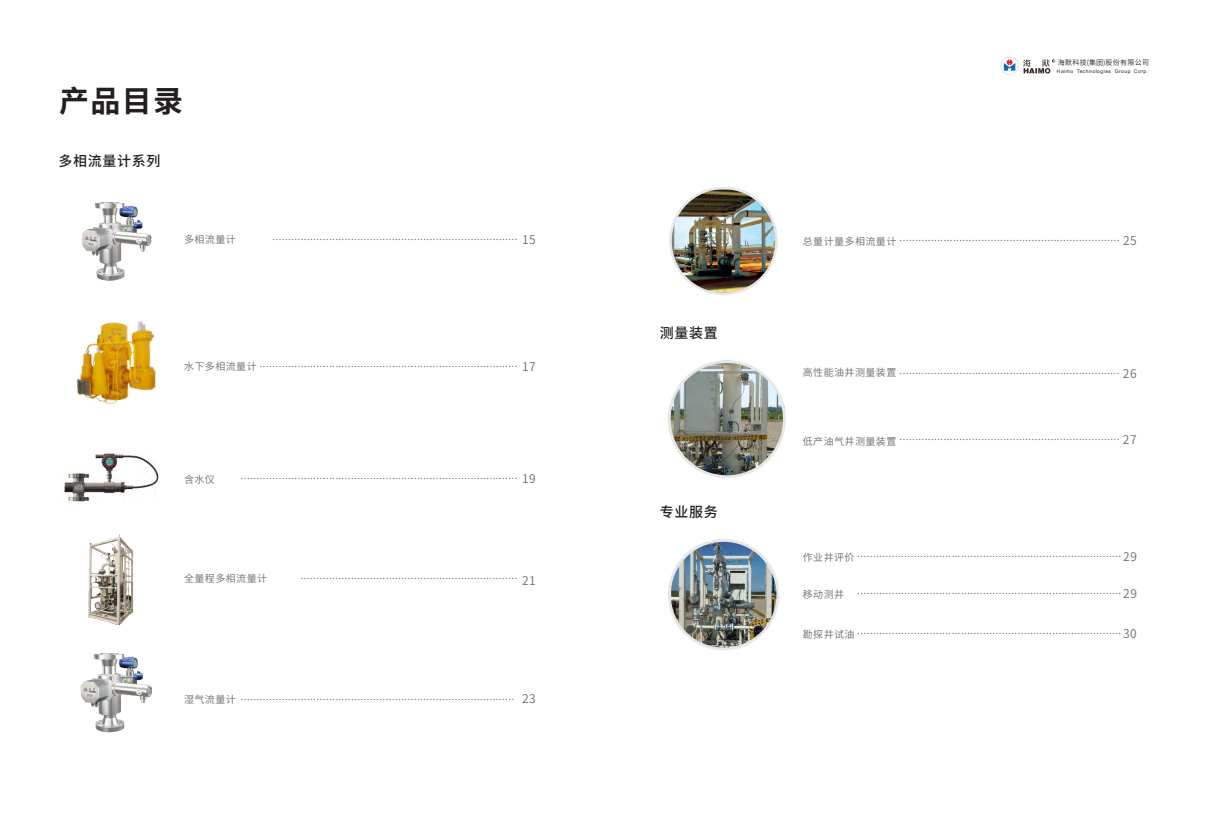
<style>
.page{position:relative;width:1208px;height:825px;background:#fff}
.page>*{position:absolute;margin:0;border:0;box-sizing:border-box;transform-origin:0 0}
.t1{font:700 30px "Source Han Sans CN";color:#231f20}
.t2{font:14px "Source Han Sans CN";letter-spacing:.045em;color:#231f20}
.t3{font:12px "Source Han Sans CN";letter-spacing:.045em;color:#6c6d70}
.t4{font:10px "Source Han Sans CN";letter-spacing:.045em;color:#6c6d70}
.t5{font:7px "Source Han Sans CN";letter-spacing:.045em;color:#231f20}
.t6{font:5px "Arial";letter-spacing:.095em;color:#231f20}
</style>
<div class="page">
<img style="left:88px;top:534px;width:45px;height:92px">
<img style="left:64px;top:453px;width:95px;height:49px">
<svg style="left:669px;top:187px;width:109px;height:108px"></svg>
<img style="left:672px;top:189px;width:103px;height:104px;border-radius:50%">
<img style="left:668px;top:364px;width:117px;height:113px">
<div style="left:668px;top:360px;width:118px;height:118px;border:3px solid #e6e7e9;border-radius:50%"></div>
<img style="left:668px;top:540px;width:111px;height:109px">
<div style="left:668px;top:539px;width:111px;height:111px;border:3px solid #e6e7e9;border-radius:50%"></div>
<svg style="left:1000px;top:57px;width:55px;height:18px"></svg>
<img style="left:82px;top:202px;width:70px;height:79px">
<img style="left:77px;top:321px;width:79px;height:84px">
<img style="left:80px;top:653px;width:72px;height:80px">
<h1 class="t1" style="left:59px;top:86px;width:126px">产品目录</h1>
<h2 class="t2" style="left:59px;top:154px;width:103px">多相流量计系列</h2>
<p class="t4" style="left:184px;top:235px;width:53px">多相流量计</p>
<p class="t3" style="left:522px;top:233px;width:15px">15</p>
<p class="t4" style="left:272px;top:231px;width:246px">..............................................................................</p>
<p class="t4" style="left:184px;top:361px;width:74px">水下多相流量计</p>
<p class="t3" style="left:522px;top:360px;width:15px">17</p>
<p class="t4" style="left:260px;top:358px;width:259px">..................................................................................</p>
<p class="t4" style="left:184px;top:474px;width:32px">含水仪</p>
<p class="t3" style="left:522px;top:472px;width:15px">19</p>
<p class="t4" style="left:241px;top:470px;width:278px">........................................................................................</p>
<p class="t4" style="left:184px;top:574px;width:85px">全量程多相流量计</p>
<p class="t3" style="left:522px;top:574px;width:15px">21</p>
<p class="t4" style="left:301px;top:570px;width:218px">.....................................................................</p>
<p class="t4" style="left:184px;top:694px;width:53px">湿气流量计</p>
<p class="t3" style="left:522px;top:692px;width:15px">23</p>
<p class="t4" style="left:241px;top:691px;width:275px">.......................................................................................</p>
<h2 class="t2" style="left:660px;top:325px;width:59px">测量装置</h2>
<h2 class="t2" style="left:660px;top:504px;width:59px">专业服务</h2>
<p class="t5" style="left:1057px;top:59px;width:93px">海默科技(集团)股份有限公司</p>
<p class="t6" style="left:1057px;top:70px;width:93px">Haimo Technologies Group Corp.</p>
<p class="t4" style="left:803px;top:236px;width:95px">总量计量多相流量计</p>
<p class="t3" style="left:1123px;top:235px;width:15px">25</p>
<p class="t4" style="left:899px;top:233px;width:221px">......................................................................</p>
<p class="t4" style="left:803px;top:367px;width:95px">高性能油井测量装置</p>
<p class="t3" style="left:1123px;top:367px;width:15px">26</p>
<p class="t4" style="left:899px;top:365px;width:221px">......................................................................</p>
<p class="t4" style="left:803px;top:436px;width:95px">低产油气井测量装置</p>
<p class="t3" style="left:1123px;top:434px;width:15px">27</p>
<p class="t4" style="left:899px;top:431px;width:221px">......................................................................</p>
<p class="t3" style="left:1123px;top:550px;width:15px">29</p>
<p class="t3" style="left:1123px;top:587px;width:15px">29</p>
<p class="t3" style="left:1123px;top:627px;width:15px">30</p>
<p class="t4" style="left:803px;top:552px;width:53px">作业井评价</p>
<p class="t4" style="left:803px;top:589px;width:43px">移动测井</p>
<p class="t4" style="left:803px;top:629px;width:53px">勘探井试油</p>
<p class="t4" style="left:857px;top:548px;width:265px">....................................................................................</p>
<p class="t4" style="left:857px;top:585px;width:265px">....................................................................................</p>
<p class="t4" style="left:857px;top:625px;width:265px">....................................................................................</p>
</div>
